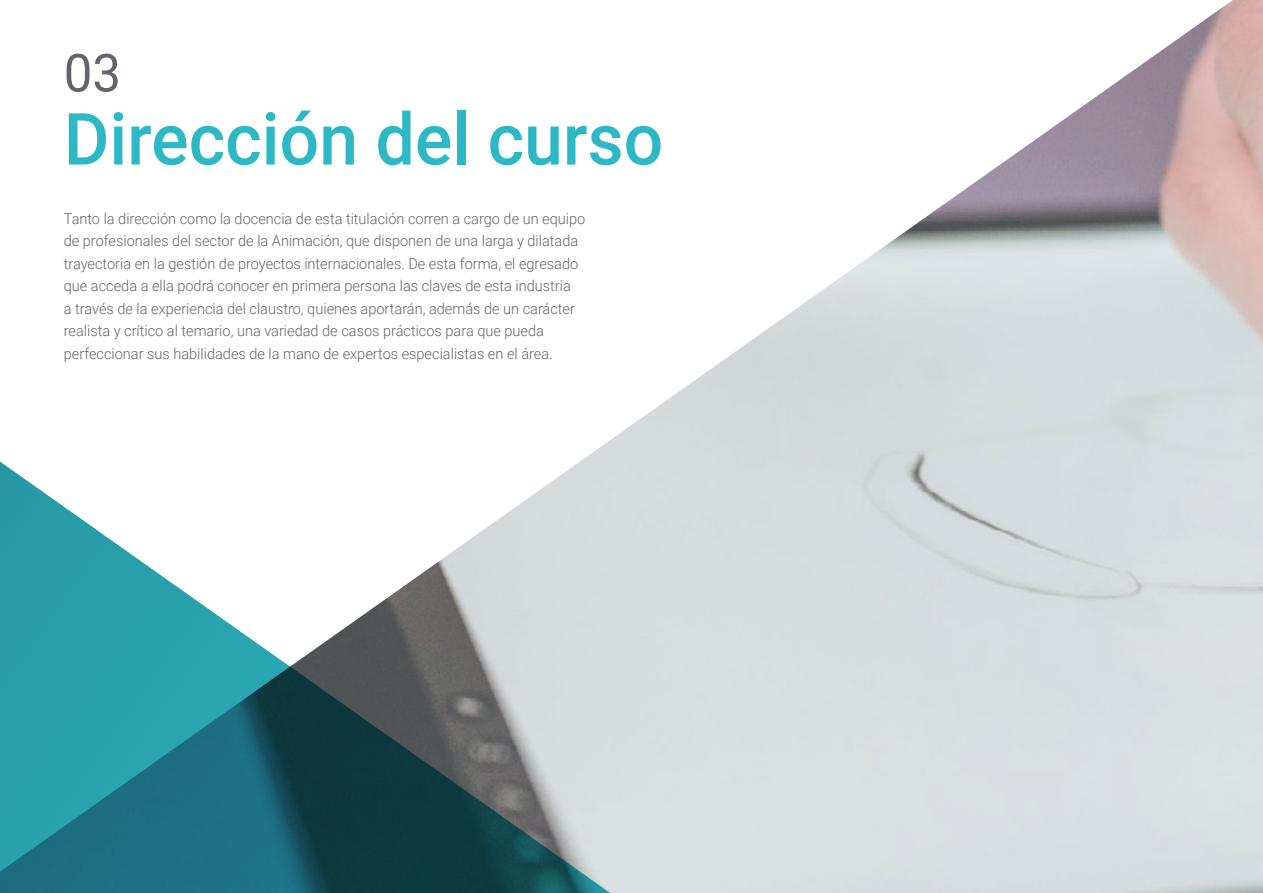
<style>
.page{position:relative;width:1263px;height:893px;background:#fff}
.page>*{position:absolute;margin:0;border:0;box-sizing:border-box;transform-origin:0 0}
.t1{font:500 72px "Roboto";color:#2db8c5}
.t2{font:52.5px "Roboto";color:#61646a}
.t3{font:300 15px/22.5px "Roboto";color:#61646a}
</style>
<div class="page">
<img style="left:602px;top:0;width:661px;height:893px">
<svg style="left:0;top:446px;width:640px;height:447px"></svg>
<h2 class="t2" style="left:64px;top:36px;width:59px">03</h2>
<h1 class="t1" style="left:64px;top:89px;width:601px">Dirección del curso</h1>
<p class="t3" style="left:64px;top:207px;width:523px">Tanto la dirección como la docencia de esta titulación corren a cargo de un equipo de profesionales del sector de la Animación, que disponen de una larga y dilatada trayectoria en la gestión de proyectos internacionales. De esta forma, el egresado que acceda a ella podrá conocer en primera persona las claves de esta industria<br>a través de la experiencia del claustro, quienes aportarán, además de un carácter realista y crítico al temario, una variedad de casos prácticos para que pueda perfeccionar sus habilidades de la mano de expertos especialistas en el área.</p>
</div>
